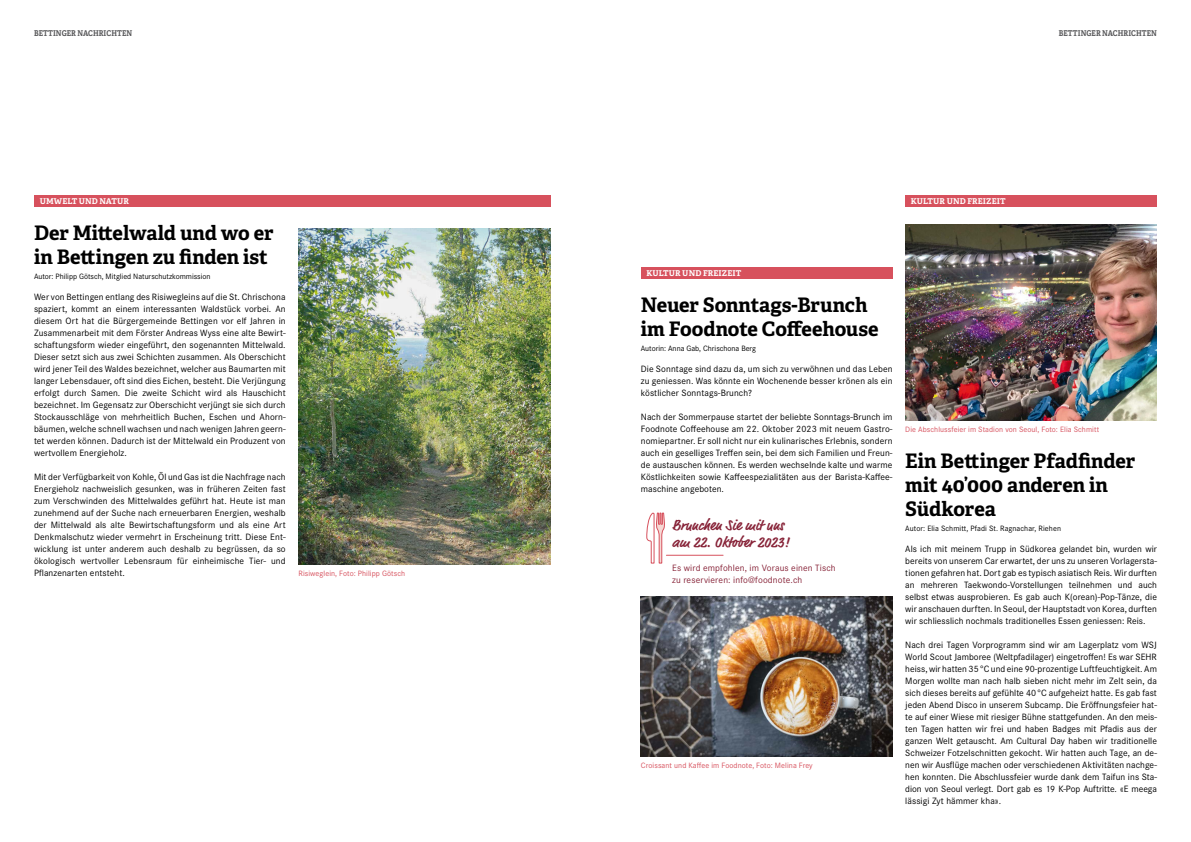
<style>
.page{position:relative;width:1191px;height:842px;background:#fff}
.page>*{position:absolute;margin:0;border:0;box-sizing:border-box;transform-origin:0 0}
.t1{font:700 20px/24px "Adelle";letter-spacing:-.005em;color:#000}
.t2{font:700 15px/17px "Market Pro";letter-spacing:.01em;color:#872338}
.t3{font:9.5px/12px "Corporate S";letter-spacing:.01em;color:#000;text-align:justify}
.t4{font:9.5px/12px "Corporate S";letter-spacing:.015em;color:#872338}
.t5{font:8px "Corporate S";letter-spacing:.01em;color:#d7515d}
.t6{font:8px "Corporate S";color:#000}
.t7{font:700 8px "Adelle";letter-spacing:.01em;color:#fff}
.t8{font:700 8px "Adelle";letter-spacing:.01em;color:#58585a;scale:.87 1}
</style>
<div class="page">
<div style="left:34px;top:195px;width:516px;height:12px;background:#d7515d"></div>
<div style="left:905px;top:195px;width:252px;height:12px;background:#d7515d"></div>
<div style="left:641px;top:267px;width:251px;height:12px;background:#d7515d"></div>
<img style="left:298px;top:228px;width:252px;height:336px">
<img style="left:905px;top:224px;width:251px;height:196px">
<hr style="left:666px;top:555px;width:57px;height:1px;background:#d7515d">
<svg style="left:646px;top:513px;width:19px;height:50px"></svg>
<img style="left:641px;top:596px;width:251px;height:160px">
<p class="t8" style="left:34px;top:28px;width:114px">BETTINGER NACHRICHTEN</p>
<p class="t8" style="left:1058px;top:28px;width:114px">BETTINGER NACHRICHTEN</p>
<p class="t7" style="left:40px;top:196px;width:91px">UMWELT UND NATUR</p>
<h1 class="t1" style="left:34px;top:221px;width:241px">Der Mittelwald und wo er in Bettingen zu finden ist</h1>
<p class="t6" style="left:34px;top:271px;width:178px">Autor: Philipp Götsch, Mitglied Naturschutzkommission</p>
<p class="t3" style="left:34px;top:291px;width:253px">Wer von Bettingen entlang des Risiwegleins auf die St. Chrischona spaziert, kommt an einem interessanten Waldstück vorbei. An diesem Ort hat die Bürgergemeinde Bettingen vor elf Jahren in Zusammenarbeit mit dem Förster Andreas Wyss eine alte Bewirt&shy;schaftungsform wieder eingeführt, den sogenannten Mittelwald.<br>Dieser setzt sich aus zwei Schichten zusammen. Als Oberschicht wird jener Teil des Waldes bezeichnet, welcher aus Baumarten mit langer Lebensdauer, oft sind dies Eichen, besteht. Die Verjüngung erfolgt durch Samen. Die zweite Schicht wird als Hauschicht bezeichnet. Im Gegensatz zur Oberschicht verjüngt sie sich durch Stockausschläge von mehrheitlich Buchen, Eschen und Ahorn&shy;bäumen, welche schnell wachsen und nach wenigen Jahren geern&shy;tet werden können. Dadurch ist der Mittelwald ein Produzent von wertvollem Energieholz.</p>
<p class="t3" style="left:34px;top:470px;width:253px">Mit der Verfügbarkeit von Kohle, Öl und Gas ist die Nachfrage nach Energieholz nachweislich gesunken, was in früheren Zeiten fast zum Verschwinden des Mittelwaldes geführt hat. Heute ist man zunehmend auf der Suche nach erneuerbaren Energien, weshalb der Mittelwald als alte Bewirtschaftungsform und als eine Art Denkmalschutz wieder vermehrt in Erscheinung tritt. Diese Ent&shy;wicklung ist unter anderem auch deshalb zu begrüssen, da so ökologisch wertvoller Lebensraum für einheimische Tier- und Pflanzenarten entsteht.</p>
<p class="t5" style="left:298px;top:568px;width:108px">Risiweglein, Foto: Philipp Götsch</p>
<p class="t7" style="left:911px;top:196px;width:96px">KULTUR UND FREIZEIT</p>
<p class="t7" style="left:646px;top:268px;width:96px">KULTUR UND FREIZEIT</p>
<h1 class="t1" style="left:641px;top:293px;width:239px">Neuer Sonntags-Brunch im Foodnote Coffeehouse</h1>
<p class="t6" style="left:641px;top:343px;width:117px">Autorin: Anna Gab, Chrischona Berg</p>
<p class="t3" style="left:641px;top:363px;width:253px">Die Sonntage sind dazu da, um sich zu verwöhnen und das Leben zu geniessen. Was könnte ein Wochenende besser krönen als ein köstlicher Sonntags-Brunch?</p>
<p class="t3" style="left:641px;top:410px;width:253px">Nach der Sommerpause startet der beliebte Sonntags-Brunch im Foodnote Coffeehouse am 22. Oktober 2023 mit neuem Gastro&shy;nomiepartner. Er soll nicht nur ein kulinarisches Erlebnis, sondern auch ein geselliges Treffen sein, bei dem sich Familien und Freun&shy;de austauschen können. Es werden wechselnde kalte und warme Köstlichkeiten sowie Kaffeespezialitäten aus der Barista-Kaffee&shy;maschine angeboten.</p>
<h2 class="t2" style="left:672px;top:517px;width:118px">Brunchen Sie mit uns am 22. Oktober 2023!</h2>
<p class="t4" style="left:672px;top:562px;width:165px">Es wird empfohlen, im Voraus einen Tisch zu reservieren: info@foodnote.ch</p>
<p class="t5" style="left:641px;top:760px;width:173px">Croissant und Kaffee im Foodnote, Foto: Melina Frey</p>
<p class="t5" style="left:905px;top:424px;width:195px">Die Abschlussfeier im Stadion von Seoul, Foto: Elia Schmitt</p>
<h1 class="t1" style="left:905px;top:449px;width:231px">Ein Bettinger Pfadfinder mit 40’000 anderen in<br>Südkorea</h1>
<p class="t6" style="left:905px;top:523px;width:157px">Autor: Elia Schmitt, Pfadi St. Ragnachar, Riehen</p>
<p class="t3" style="left:905px;top:543px;width:253px">Als ich mit meinem Trupp in Südkorea gelandet bin, wurden wir bereits von unserem Car erwartet, der uns zu unseren Vorlagersta&shy;tionen gefahren hat. Dort gab es typisch asiatisch Reis. Wir durften an mehreren Taekwondo-Vorstellungen teilnehmen und auch selbst etwas ausprobieren. Es gab auch K(orean)-Pop-Tänze, die wir anschauen durften. In Seoul, der Hauptstadt von Korea, durften wir schliesslich nochmals traditionelles Essen geniessen: Reis.</p>
<p class="t3" style="left:905px;top:638px;width:253px">Nach drei Tagen Vorprogramm sind wir am Lagerplatz vom WSJ World Scout Jamboree (Weltpfadilager) eingetroffen! Es war SEHR heiss, wir hatten 35 °C und eine 90-prozentige Luftfeuchtigkeit. Am Morgen wollte man nach halb sieben nicht mehr im Zelt sein, da sich dieses bereits auf gefühlte 40 °C aufgeheizt hatte. Es gab fast jeden Abend Disco in unserem Subcamp. Die Eröffnungsfeier hat&shy;te auf einer Wiese mit riesiger Bühne stattgefunden. An den meis&shy;ten Tagen hatten wir frei und haben Badges mit Pfadis aus der ganzen Welt getauscht. Am Cultural Day haben wir traditionelle Schweizer Fotzelschnitten gekocht. Wir hatten auch Tage, an de&shy;nen wir Ausflüge machen oder verschiedenen Aktivitäten nachge&shy;hen konnten. Die Abschlussfeier wurde dank dem Taifun ins Sta&shy;dion von Seoul verlegt. Dort gab es 19 K-Pop Auftritte. «E meega lässigi Zyt hämmer kha».</p>
</div>
